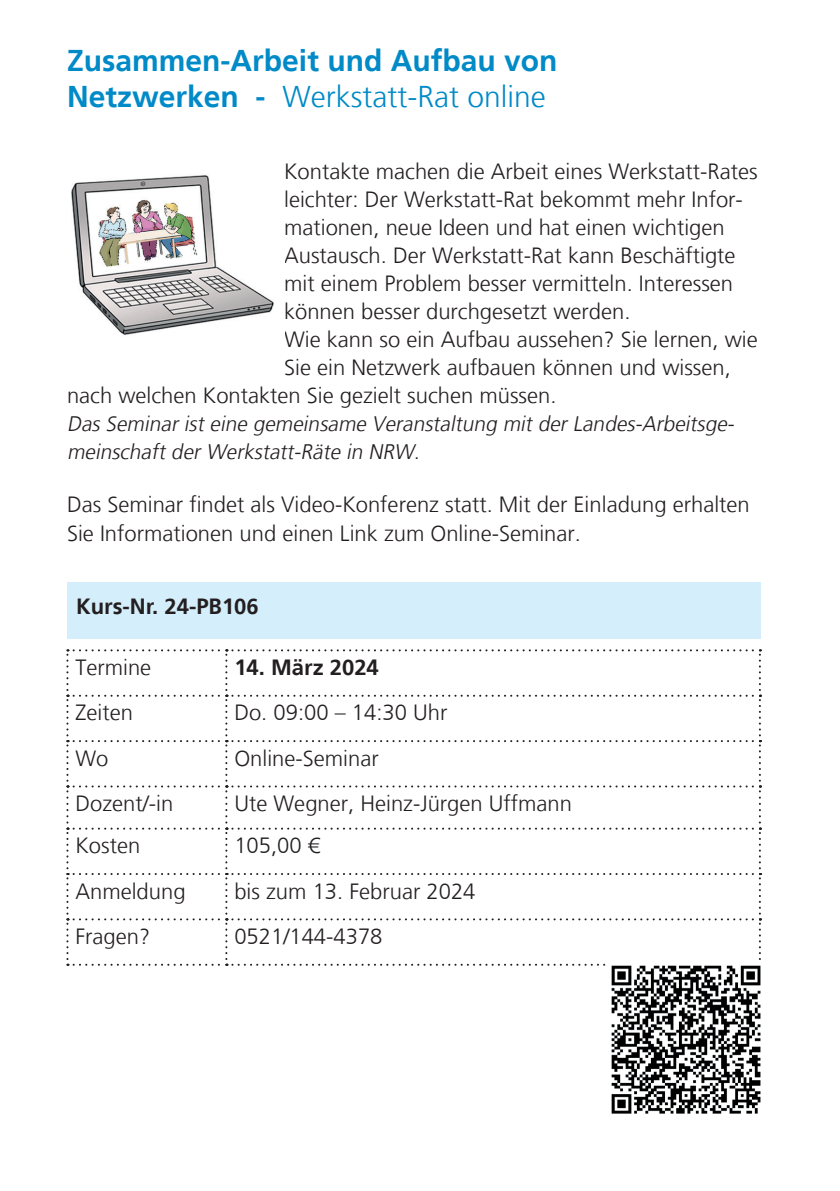
<style>
.page{position:relative;width:840px;height:1191px;background:#fff}
.page>*{position:absolute;margin:0;border:0;box-sizing:border-box;transform-origin:0 0}
.t1{font:700 30px/36px "Frutiger";color:#008ac7}
.t2{font:300 22px/28.8px "Frutiger";color:#231f20}
.t3{font:700 22px "Frutiger";color:#231f20}
.t4{font:italic 300 21px/28px "Frutiger";color:#231f20}
.s1{font-weight:300}
</style>
<div class="page">
<div style="left:67px;top:582px;width:693px;height:57px;background:#d4effb"></div>
<svg style="left:66px;top:649px;width:694px;height:316px"></svg>
<img style="left:71px;top:175px;width:202px;height:161px">
<img style="left:605px;top:960px;width:156px;height:154px">
<h1 class="t1" style="left:67px;top:42px;width:492px">Zusammen-Arbeit und Aufbau von<br>Netzwerken - <span class="s1">Werkstatt-Rat online</span></h1>
<p class="t2" style="left:284px;top:157px;width:474px">Kontakte machen die Arbeit eines Werkstatt-Rates</p>
<p class="t2" style="left:284px;top:185px;width:460px">leichter: Der Werkstatt-Rat bekommt mehr Infor-</p>
<p class="t2" style="left:284px;top:213px;width:442px">mationen, neue Ideen und hat einen wichtigen</p>
<p class="t2" style="left:284px;top:241px;width:453px">Austausch. Der Werkstatt-Rat kann Beschäftigte</p>
<p class="t2" style="left:284px;top:269px;width:450px">mit einem Problem besser vermitteln. Interessen</p>
<p class="t2" style="left:284px;top:297px;width:347px">können besser durchgesetzt werden.</p>
<p class="t2" style="left:284px;top:325px;width:475px">Wie kann so ein Aufbau aussehen? Sie lernen, wie</p>
<p class="t2" style="left:284px;top:353px;width:448px">Sie ein Netzwerk aufbauen können und wissen,</p>
<p class="t2" style="left:67px;top:381px;width:490px">nach welchen Kontakten Sie gezielt suchen müssen.</p>
<p class="t4" style="left:67px;top:410px;width:672px">Das Seminar ist eine gemeinsame Veranstaltung mit der Landes-Arbeitsge&shy;meinschaft der Werkstatt-Räte in NRW.</p>
<p class="t2" style="left:67px;top:491px;width:684px">Das Seminar findet als Video-Konferenz statt. Mit der Einladung erhalten<br>Sie Informationen und einen Link zum Online-Seminar.</p>
<p class="t3" style="left:76px;top:593px;width:184px">Kurs-Nr. 24-PB106</p>
<p class="t2" style="left:75px;top:653px;width:77px">Termine</p>
<p class="t3" style="left:234px;top:654px;width:146px">14. März 2024</p>
<p class="t2" style="left:75px;top:698px;width:59px">Zeiten</p>
<p class="t2" style="left:234px;top:698px;width:214px">Do. 09:00 – 14:30 Uhr</p>
<p class="t2" style="left:75px;top:744px;width:34px">Wo</p>
<p class="t2" style="left:234px;top:744px;width:146px">Online-Seminar</p>
<p class="t2" style="left:75px;top:789px;width:99px">Dozent/-in</p>
<p class="t2" style="left:234px;top:789px;width:339px">Ute Wegner, Heinz-Jürgen Uffmann</p>
<p class="t2" style="left:75px;top:831px;width:66px">Kosten</p>
<p class="t2" style="left:234px;top:831px;width:87px">105,00 €</p>
<p class="t2" style="left:75px;top:877px;width:112px">Anmeldung</p>
<p class="t2" style="left:234px;top:877px;width:242px">bis zum 13. Februar 2024</p>
<p class="t2" style="left:75px;top:922px;width:76px">Fragen?</p>
<p class="t2" style="left:234px;top:922px;width:149px">0521/144-4378</p>
</div>
